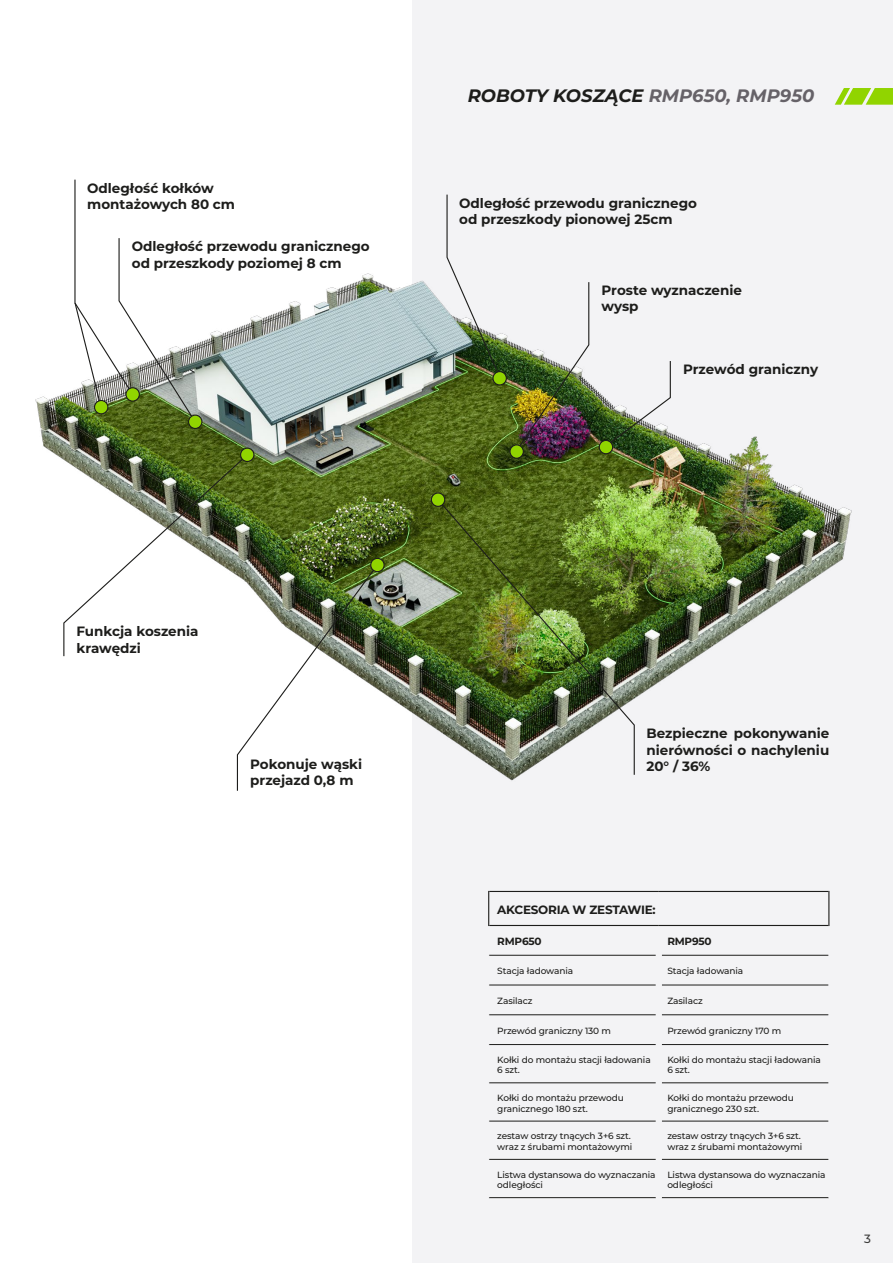
<style>
.page{position:relative;width:893px;height:1263px;background:#fff}
.page>*{position:absolute;margin:0;border:0;box-sizing:border-box;transform-origin:0 0}
.t1{font:italic 700 18px "Montserrat";color:#1d1d1b}
.t2{font:700 13.5px/16.5px "Montserrat";color:#1d1d1b}
.t3{font:700 12px "Montserrat";letter-spacing:-.02em;color:#1d1d1b}
.t4{font:500 12px "Montserrat";color:#3c3c3b}
.t5{font:700 10.5px "Montserrat";letter-spacing:-.02em;color:#1d1d1b}
.t6{font:500 9px/10.5px "Montserrat";letter-spacing:-.01em;color:#1d1d1b}
.s1{color:#666268}
</style>
<div class="page">
<div style="left:412px;top:0;width:481px;height:1263px;background:#f3f3f5"></div>
<svg style="left:835px;top:88px;width:58px;height:17px"></svg>
<hr style="left:489px;top:955px;width:167px;height:1px;background:#1d1d1b">
<hr style="left:662px;top:955px;width:167px;height:1px;background:#1d1d1b">
<hr style="left:489px;top:985px;width:167px;height:1px;background:#1d1d1b">
<hr style="left:662px;top:985px;width:167px;height:1px;background:#1d1d1b">
<hr style="left:489px;top:1014px;width:167px;height:1px;background:#1d1d1b">
<hr style="left:662px;top:1014px;width:167px;height:1px;background:#1d1d1b">
<hr style="left:489px;top:1044px;width:167px;height:1px;background:#1d1d1b">
<hr style="left:662px;top:1044px;width:167px;height:1px;background:#1d1d1b">
<hr style="left:489px;top:1082px;width:167px;height:1px;background:#1d1d1b">
<hr style="left:662px;top:1082px;width:167px;height:1px;background:#1d1d1b">
<hr style="left:489px;top:1121px;width:167px;height:1px;background:#1d1d1b">
<hr style="left:662px;top:1121px;width:167px;height:1px;background:#1d1d1b">
<hr style="left:489px;top:1159px;width:167px;height:1px;background:#1d1d1b">
<hr style="left:662px;top:1159px;width:167px;height:1px;background:#1d1d1b">
<hr style="left:489px;top:1197px;width:167px;height:1px;background:#1d1d1b">
<hr style="left:662px;top:1197px;width:167px;height:1px;background:#1d1d1b">
<hr style="left:489px;top:891px;width:170px;height:1px;background:#1d1d1b">
<hr style="left:488px;top:891px;width:1px;height:35px;background:#1d1d1b">
<hr style="left:659px;top:891px;width:169px;height:1px;background:#1d1d1b">
<hr style="left:828px;top:891px;width:1px;height:35px;background:#1d1d1b">
<hr style="left:489px;top:925px;width:170px;height:1px;background:#1d1d1b">
<hr style="left:659px;top:925px;width:169px;height:1px;background:#1d1d1b">
<img style="left:35px;top:273px;width:817px;height:508px">
<div style="left:189px;top:415px;width:13px;height:13px;background:#91d400;border-radius:50%"></div>
<div style="left:188px;top:415px;width:14px;height:14px;border:1px solid #1d1d1b;border-radius:50%"></div>
<img style="left:446px;top:194px;width:55px;height:185px">
<div style="left:493px;top:372px;width:13px;height:13px;background:#91d400;border-radius:50%"></div>
<div style="left:492px;top:371px;width:15px;height:14px;border:1px solid #1d1d1b;border-radius:50%"></div>
<img style="left:515px;top:281px;width:75px;height:171px">
<svg style="left:510px;top:445px;width:13px;height:13px"></svg>
<div style="left:509px;top:444px;width:15px;height:15px;border:1px solid #1d1d1b;border-radius:50%"></div>
<img style="left:604px;top:360px;width:67px;height:88px">
<div style="left:599px;top:440px;width:14px;height:14px;background:#91d400;border-radius:50%"></div>
<div style="left:599px;top:440px;width:14px;height:14px;border:1px solid #1d1d1b;border-radius:50%"></div>
<div style="left:241px;top:448px;width:13px;height:13px;background:#91d400;border-radius:50%"></div>
<div style="left:240px;top:448px;width:14px;height:14px;border:1px solid #1d1d1b;border-radius:50%"></div>
<img style="left:63px;top:454px;width:316px;height:337px">
<div style="left:371px;top:558px;width:13px;height:14px;background:#91d400;border-radius:50%"></div>
<div style="left:370px;top:558px;width:15px;height:14px;border:1px solid #1d1d1b;border-radius:50%"></div>
<img style="left:436px;top:498px;width:199px;height:278px">
<div style="left:431px;top:493px;width:14px;height:13px;background:#91d400;border-radius:50%"></div>
<div style="left:431px;top:492px;width:14px;height:15px;border:1px solid #1d1d1b;border-radius:50%"></div>
<svg style="left:74px;top:179px;width:122px;height:244px"></svg>
<div style="left:95px;top:400px;width:13px;height:14px;background:#91d400;border-radius:50%"></div>
<div style="left:94px;top:400px;width:14px;height:14px;border:1px solid #1d1d1b;border-radius:50%"></div>
<svg style="left:126px;top:388px;width:13px;height:13px"></svg>
<div style="left:125px;top:387px;width:15px;height:15px;border:1px solid #1d1d1b;border-radius:50%"></div>
<h2 class="t2" style="left:87px;top:179px;width:149px">Odległość kołków montażowych 80 cm</h2>
<h2 class="t2" style="left:132px;top:237px;width:239px">Odległość przewodu granicznego od przeszkody poziomej 8 cm</h2>
<h1 class="t1" style="left:468px;top:83px;width:348px">ROBOTY KOSZĄCE <span class="s1">RMP650, RMP950</span></h1>
<h2 class="t2" style="left:459px;top:194px;width:239px">Odległość przewodu granicznego od przeszkody pionowej 25cm</h2>
<h2 class="t2" style="left:602px;top:281px;width:142px">Proste wyznaczenie wysp</h2>
<h2 class="t2" style="left:683px;top:360px;width:137px">Przewód graniczny</h2>
<h2 class="t2" style="left:77px;top:622px;width:123px">Funkcja koszenia krawędzi</h2>
<h2 class="t2" style="left:250px;top:755px;width:113px">Pokonuje wąski przejazd 0,8 m</h2>
<h2 class="t2" style="left:646px;top:724px;width:184px;text-align:justify">Bezpieczne pokonywanie nierówności o nachyleniu 20° / 36%</h2>
<h3 class="t3" style="left:497px;top:901px;width:160px">AKCESORIA W ZESTAWIE:</h3>
<p class="t5" style="left:497px;top:934px;width:46px">RMP650</p>
<p class="t5" style="left:667px;top:934px;width:46px">RMP950</p>
<p class="t6" style="left:497px;top:966px;width:77px">Stacja ładowania</p>
<p class="t6" style="left:667px;top:966px;width:77px">Stacja ładowania</p>
<p class="t6" style="left:497px;top:995px;width:37px">Zasilacz</p>
<p class="t6" style="left:667px;top:995px;width:37px">Zasilacz</p>
<p class="t6" style="left:497px;top:1025px;width:115px">Przewód graniczny 130 m</p>
<p class="t6" style="left:667px;top:1025px;width:115px">Przewód graniczny 170 m</p>
<p class="t6" style="left:497px;top:1054px;width:155px">Kołki do montażu stacji ładowania<br>6 szt.</p>
<p class="t6" style="left:667px;top:1054px;width:155px">Kołki do montażu stacji ładowania<br>6 szt.</p>
<p class="t6" style="left:497px;top:1092px;width:128px">Kołki do montażu przewodu granicznego 180 szt.</p>
<p class="t6" style="left:667px;top:1092px;width:128px">Kołki do montażu przewodu granicznego 230 szt.</p>
<p class="t6" style="left:497px;top:1130px;width:137px">zestaw ostrzy tnących 3+6 szt. wraz z śrubami montażowymi</p>
<p class="t6" style="left:667px;top:1130px;width:137px">zestaw ostrzy tnących 3+6 szt. wraz z śrubami montażowymi</p>
<p class="t6" style="left:497px;top:1169px;width:160px">Listwa dystansowa do wyznaczania odległości</p>
<p class="t6" style="left:667px;top:1169px;width:160px">Listwa dystansowa do wyznaczania odległości</p>
<h3 class="t4" style="left:864px;top:1231px;width:8px">3</h3>
</div>
